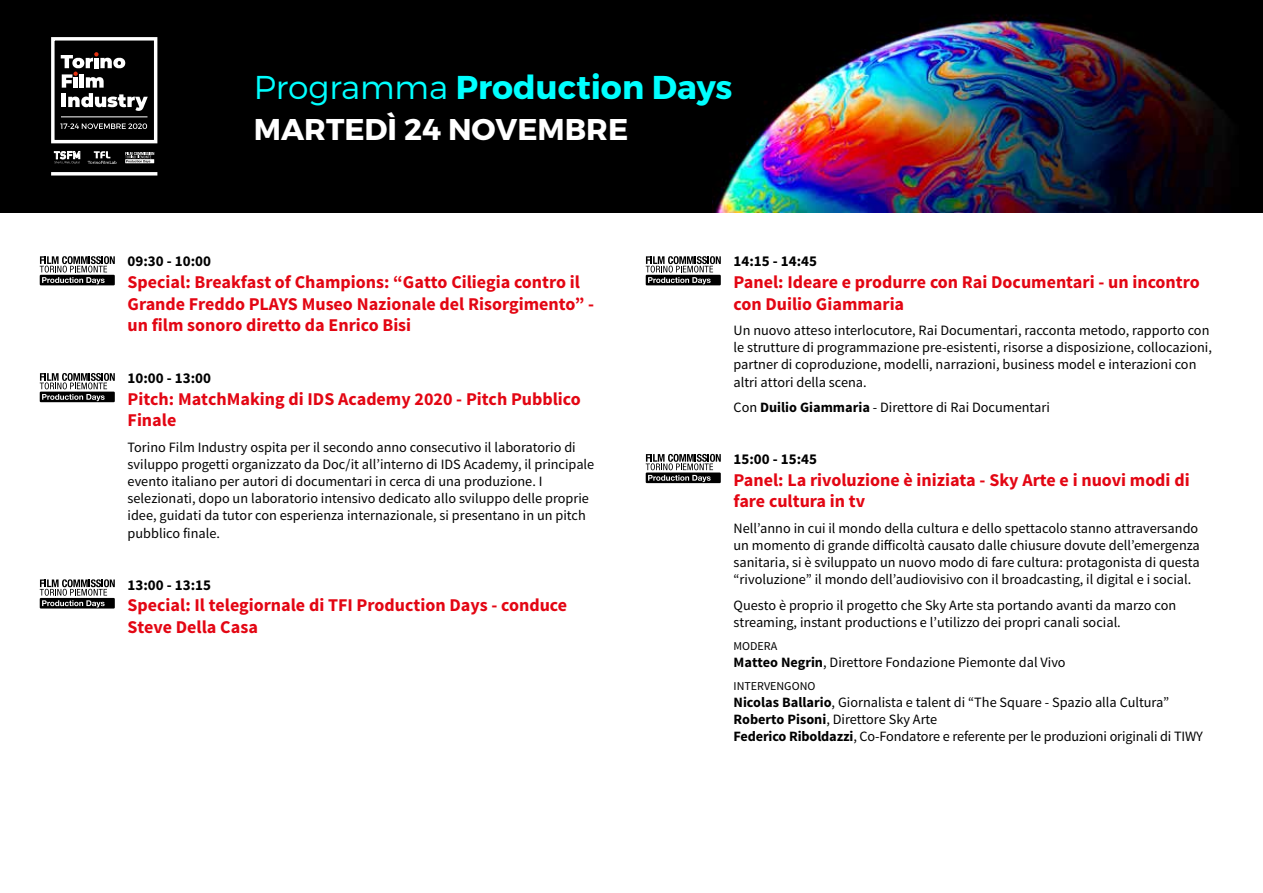
<style>
.page{position:relative;width:1263px;height:893px;background:#fff}
.page>*{position:absolute;margin:0;border:0;box-sizing:border-box;transform-origin:0 0}
.t1{font:33px "Trueno Bd";color:#0ff}
.t2{font:30px "Trueno Bd";color:#fff}
.t3{font:700 18px/21.6px "Source Sans Pro";color:#e30613}
.t4{font:700 15px "Source Sans Pro";color:#000}
.t5{font:14.25px/17.1px "Source Sans Pro";color:#000}
.t6{font:12px "Source Sans Pro";color:#000}
.s1{font-family:"Trueno Lt"}
.s2{font-weight:700}
</style>
<div class="page">
<div style="left:0;top:0;width:1263px;height:213px;background:#000"></div>
<img style="left:712px;top:15px;width:512px;height:198px">
<hr style="left:61px;top:117px;width:86px;height:1px;background:#fff">
<svg style="left:61px;top:52px;width:87px;height:59px"></svg>
<div style="left:51px;top:37px;width:106px;height:106px;border:3px solid #fff"></div>
<svg style="left:51px;top:172px;width:106px;height:4px"></svg>
<svg style="left:125px;top:152px;width:29px;height:11px"></svg>
<svg style="left:54px;top:151px;width:26px;height:13px"></svg>
<svg style="left:88px;top:151px;width:28px;height:13px"></svg>
<svg style="left:60px;top:123px;width:87px;height:6px"></svg>
<svg style="left:40px;top:256px;width:75px;height:29px"></svg>
<svg style="left:40px;top:373px;width:75px;height:29px"></svg>
<svg style="left:40px;top:579px;width:75px;height:29px"></svg>
<svg style="left:646px;top:256px;width:75px;height:29px"></svg>
<svg style="left:646px;top:454px;width:75px;height:29px"></svg>
<h1 class="t1" style="left:254px;top:66px;width:480px"><span class="s1">Programma</span> Production Days</h1>
<h2 class="t2" style="left:254px;top:110px;width:376px">MARTEDÌ 24 NOVEMBRE</h2>
<p class="t4" style="left:128px;top:252px;width:85px">09:30 - 10:00</p>
<p class="t3" style="left:128px;top:272px;width:468px">Special: Breakfast of Champions: “Gatto Ciliegia contro il<br>Grande Freddo PLAYS Museo Nazionale del Risorgimento” - un film sonoro diretto da Enrico Bisi</p>
<p class="t4" style="left:128px;top:369px;width:85px">10:00 - 13:00</p>
<p class="t3" style="left:128px;top:389px;width:455px">Pitch: MatchMaking di IDS Academy 2020 - Pitch Pubblico<br>Finale</p>
<p class="t5" style="left:128px;top:439px;width:468px">Torino Film Industry ospita per il secondo anno consecutivo il laboratorio di sviluppo progetti organizzato da Doc/it all’interno di IDS Academy, il principale evento italiano per autori di documentari in cerca di una produzione. I selezionati, dopo un laboratorio intensivo dedicato allo sviluppo delle proprie idee, guidati da tutor con esperienza internazionale, si presentano in un pitch pubblico finale.</p>
<p class="t4" style="left:128px;top:575px;width:85px">13:00 - 13:15</p>
<p class="t3" style="left:128px;top:595px;width:441px">Special: Il telegiornale di TFI Production Days - conduce<br>Steve Della Casa</p>
<p class="t4" style="left:733px;top:252px;width:85px">14:15 - 14:45</p>
<p class="t3" style="left:733px;top:272px;width:468px">Panel: Ideare e produrre con Rai Documentari - un incontro con Duilio Giammaria</p>
<p class="t5" style="left:733px;top:322px;width:480px">Un nuovo atteso interlocutore, Rai Documentari, racconta metodo, rapporto con le strutture di programmazione pre-esistenti, risorse a disposizione, collocazioni, partner di coproduzione, modelli, narrazioni, business model e interazioni con altri attori della scena.</p>
<p class="t5" style="left:733px;top:399px;width:318px">Con <span class="s2">Duilio Giammaria</span> - Direttore di Rai Documentari</p>
<p class="t4" style="left:733px;top:449px;width:85px">15:00 - 15:45</p>
<p class="t3" style="left:733px;top:470px;width:458px">Panel: La rivoluzione è iniziata - Sky Arte e i nuovi modi di fare cultura in tv</p>
<p class="t5" style="left:733px;top:520px;width:468px;text-align:justify">Nell’anno in cui il mondo della cultura e dello spettacolo stanno attraversando un momento di grande difficoltà causato dalle chiusure dovute dell’emergenza sanitaria, si è sviluppato un nuovo modo di fare cultura: protagonista di questa “rivoluzione” il mondo dell’audiovisivo con il broadcasting, il digital e i social.</p>
<p class="t5" style="left:733px;top:597px;width:444px">Questo è proprio il progetto che Sky Arte sta portando avanti da marzo con streaming, instant productions e l’utilizzo dei propri canali social.</p>
<p class="t6" style="left:733px;top:638px;width:45px">MODERA</p>
<p class="t5" style="left:733px;top:654px;width:334px"><span class="s2">Matteo Negrin</span>, Direttore Fondazione Piemonte dal Vivo</p>
<p class="t6" style="left:733px;top:678px;width:83px">INTERVENGONO</p>
<p class="t5" style="left:733px;top:694px;width:471px"><span class="s2">Nicolas Ballario</span>, Giornalista e talent di “The Square - Spazio alla Cultura”<br><span class="s2">Roberto Pisoni</span>, Direttore Sky Arte<br><span class="s2">Federico Riboldazzi</span>, Co-Fondatore e referente per le produzioni originali di TIWY</p>
</div>
